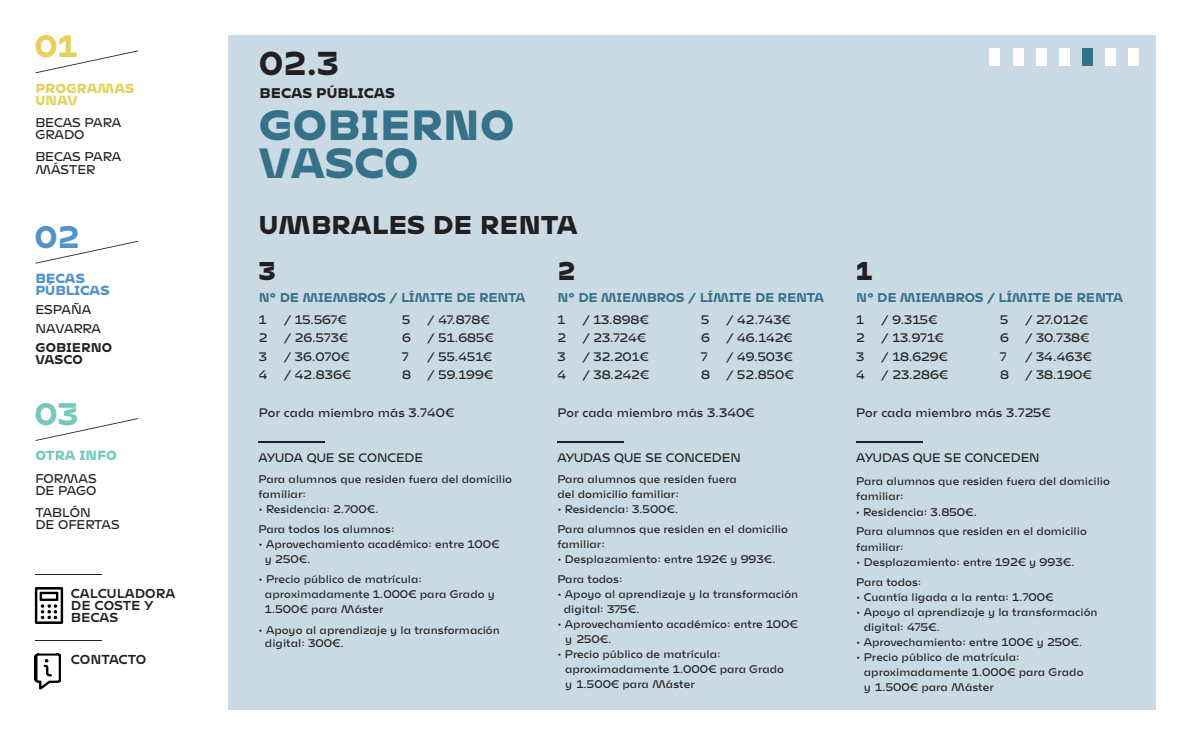
<style>
.page{position:relative;width:1191px;height:745px;background:#fff}
.page>*{position:absolute;margin:0;border:0;box-sizing:border-box;transform-origin:0 0}
.t1{font:900 41px/38.6px "Mohol";color:#357188}
.t2{font:700 32.5px "Mohol";color:#231f20}
.t3{font:700 30.62px "Mohol";color:#e7d05a}
.t4{font:700 30.62px "Mohol";color:#5293c9}
.t5{font:700 30.62px "Mohol";color:#75c9bc}
.t6{font:900 25px/45.1px "Mohol";color:#231f20}
.t7{font:900 13.62px "Mohol";color:#231f20}
.t8{font:100 12.88px/12.1px "Mohol";color:#231f20}
.t9{font:12.88px/12.1px "Mohol";color:#231f20}
.t10{font:900 12.88px/12.1px "Mohol";color:#e7d05a}
.t11{font:900 12.88px/12.1px "Mohol";color:#5293c9}
.t12{font:900 12.88px "Mohol";color:#75c9bc}
.t13{font:100 12.5px "Mohol";color:#231f20}
.t14{font:700 12.5px "Mohol";letter-spacing:-.02em;color:#357188}
.t15{font:700 12.5px/12.1px "Mohol";color:#231f20}
.t16{font:100 11.25px/15px "Mohol";color:#231f20}
</style>
<div class="page">
<div style="left:228px;top:35px;width:927px;height:674px;background:#cadae4"></div>
<svg style="left:35px;top:241px;width:103px;height:22px"></svg>
<svg style="left:36px;top:418px;width:102px;height:22px"></svg>
<svg style="left:35px;top:50px;width:103px;height:23px"></svg>
<hr style="left:35px;top:573px;width:67px;height:1px;background:#231f20">
<hr style="left:35px;top:639px;width:67px;height:1px;background:#231f20">
<img style="left:34px;top:587px;width:30px;height:36px">
<img style="left:35px;top:653px;width:26px;height:36px">
<img style="left:39px;top:657px;width:18px;height:21px">
<div style="left:1128px;top:49px;width:10px;height:17px;background:#fff"></div>
<div style="left:1105px;top:49px;width:10px;height:17px;background:#fff"></div>
<div style="left:1081px;top:49px;width:11px;height:17px;background:#357188"></div>
<div style="left:1058px;top:49px;width:11px;height:17px;background:#fff"></div>
<div style="left:1035px;top:49px;width:11px;height:17px;background:#fff"></div>
<div style="left:1012px;top:49px;width:11px;height:17px;background:#fff"></div>
<div style="left:989px;top:49px;width:11px;height:17px;background:#fff"></div>
<hr style="left:259px;top:440px;width:66px;height:2px;background:#231f20">
<hr style="left:557px;top:440px;width:67px;height:2px;background:#231f20">
<hr style="left:856px;top:440px;width:66px;height:2px;background:#231f20">
<h3 class="t3" style="left:35px;top:28px;width:44px">01</h3>
<p class="t10" style="left:35px;top:82px;width:101px">PROGRAMAS<br>UNAV</p>
<p class="t8" style="left:35px;top:118px;width:87px">BECAS PARA<br>GRADO</p>
<p class="t8" style="left:35px;top:152px;width:87px">BECAS PARA<br>MÁSTER</p>
<h3 class="t4" style="left:35px;top:218px;width:46px">02</h3>
<p class="t11" style="left:35px;top:272px;width:76px">BECAS<br>PÚBLICAS</p>
<p class="t8" style="left:35px;top:301px;width:67px;line-height:18.8px">ESPAÑA<br>NAVARRA</p>
<p class="t15" style="left:35px;top:341px;width:78px">GOBIERNO<br>VASCO</p>
<h3 class="t5" style="left:35px;top:395px;width:45px">03</h3>
<p class="t12" style="left:35px;top:447px;width:83px">OTRA INFO</p>
<p class="t8" style="left:35px;top:473px;width:63px">FORMAS<br>DE PAGO</p>
<p class="t8" style="left:35px;top:507px;width:86px">TABLÓN<br>DE OFERTAS</p>
<p class="t9" style="left:71px;top:587px;width:106px">CALCULADORA<br>DE COSTE Y<br>BECAS</p>
<p class="t9" style="left:71px;top:653px;width:77px">CONTACTO</p>
<h2 class="t2" style="left:259px;top:43px;width:82px">02.3</h2>
<p class="t7" style="left:260px;top:85px;width:137px">BECAS PÚBLICAS</p>
<h1 class="t1" style="left:259px;top:104px;width:257px">GOBIERNO<br>VASCO</h1>
<h3 class="t6" style="left:259px;top:202px;width:320px">UMBRALES DE RENTA<br>3</h3>
<h3 class="t6" style="left:557px;top:247px;width:19px">2</h3>
<p class="t14" style="left:259px;top:289px;width:268px">Nº DE MIEMBROS / LÍMITE DE RENTA</p>
<p class="t13" style="left:259px;top:315px;width:9px">1</p>
<p class="t13" style="left:284px;top:315px;width:64px">/ 15.567€</p>
<p class="t13" style="left:259px;top:333px;width:10px">2</p>
<p class="t13" style="left:284px;top:333px;width:66px">/ 26.573€</p>
<p class="t13" style="left:259px;top:352px;width:10px">3</p>
<p class="t13" style="left:284px;top:352px;width:68px">/ 36.070€</p>
<p class="t13" style="left:259px;top:370px;width:10px">4</p>
<p class="t13" style="left:284px;top:370px;width:69px">/ 42.836€</p>
<p class="t13" style="left:402px;top:315px;width:10px">5</p>
<p class="t13" style="left:427px;top:315px;width:64px">/ 47.878€</p>
<p class="t13" style="left:402px;top:333px;width:10px">6</p>
<p class="t13" style="left:427px;top:333px;width:68px">/ 51.685€</p>
<p class="t13" style="left:402px;top:352px;width:8px">7</p>
<p class="t13" style="left:427px;top:352px;width:66px">/ 55.451€</p>
<p class="t13" style="left:402px;top:370px;width:11px">8</p>
<p class="t13" style="left:427px;top:370px;width:67px">/ 59.199€</p>
<p class="t13" style="left:259px;top:408px;width:197px">Por cada miembro más 3.740€</p>
<p class="t13" style="left:258px;top:453px;width:166px">AYUDA QUE SE CONCEDE</p>
<p class="t16" style="left:258px;top:472px;width:255px">Para alumnos que residen fuera del domicilio familiar:</p>
<p class="t16" style="left:258px;top:499px;width:137px;line-height:20.4px">• Residencia: 2.700€.<br>Para todos los alumnos:</p>
<p class="t16" style="left:265px;top:537px;width:236px;text-indent:-6px">• Aprovechamiento académico: entre 100€ y 250€.</p>
<p class="t16" style="left:265px;top:572px;width:231px;text-indent:-6px">• Precio público de matrícula: aproximadamente 1.000€ para Grado y<br>1.500€ para Máster</p>
<p class="t16" style="left:265px;top:623px;width:236px;line-height:13.5px;text-indent:-6px">• Apoyo al aprendizaje y la transformación digital: 300€.</p>
<p class="t14" style="left:557px;top:289px;width:268px">Nº DE MIEMBROS / LÍMITE DE RENTA</p>
<p class="t13" style="left:557px;top:315px;width:9px">1</p>
<p class="t13" style="left:582px;top:315px;width:68px">/ 13.898€</p>
<p class="t13" style="left:557px;top:333px;width:10px">2</p>
<p class="t13" style="left:582px;top:333px;width:65px">/ 23.724€</p>
<p class="t13" style="left:557px;top:352px;width:10px">3</p>
<p class="t13" style="left:582px;top:352px;width:68px">/ 32.201€</p>
<p class="t13" style="left:557px;top:370px;width:10px">4</p>
<p class="t13" style="left:582px;top:370px;width:68px">/ 38.242€</p>
<p class="t13" style="left:701px;top:315px;width:10px">5</p>
<p class="t13" style="left:726px;top:315px;width:66px">/ 42.743€</p>
<p class="t13" style="left:701px;top:333px;width:10px">6</p>
<p class="t13" style="left:726px;top:333px;width:68px">/ 46.142€</p>
<p class="t13" style="left:701px;top:352px;width:8px">7</p>
<p class="t13" style="left:726px;top:352px;width:68px">/ 49.503€</p>
<p class="t13" style="left:701px;top:370px;width:11px">8</p>
<p class="t13" style="left:726px;top:370px;width:69px">/ 52.850€</p>
<p class="t13" style="left:557px;top:408px;width:199px">Por cada miembro más 3.340€</p>
<p class="t13" style="left:557px;top:453px;width:185px">AYUDAS QUE SE CONCEDEN</p>
<p class="t16" style="left:557px;top:472px;width:181px">Para alumnos que residen fuera del domicilio familiar:</p>
<p class="t16" style="left:557px;top:499px;width:232px;line-height:20.4px">• Residencia: 3.500€.<br>Para alumnos que residen en el domicilio</p>
<p class="t16" style="left:557px;top:537px;width:49px">familiar:</p>
<p class="t16" style="left:557px;top:549px;width:220px;line-height:20.4px">• Desplazamiento: entre 192€ y 993€.<br>Para todos:</p>
<p class="t16" style="left:564px;top:587px;width:236px;text-indent:-6px">• Apoyo al aprendizaje y la transformación digital: 375€.</p>
<p class="t16" style="left:565px;top:617px;width:234px;text-indent:-8px">• Aprovechamiento académico: entre 100€ y 250€.</p>
<p class="t16" style="left:565px;top:647px;width:220px;text-indent:-8px">• Precio público de matrícula: aproximadamente 1.000€ para Grado y 1.500€ para Máster</p>
<h3 class="t6" style="left:856px;top:247px;width:18px">1</h3>
<p class="t14" style="left:856px;top:289px;width:268px">Nº DE MIEMBROS / LÍMITE DE RENTA</p>
<p class="t13" style="left:856px;top:315px;width:9px">1</p>
<p class="t13" style="left:881px;top:315px;width:58px">/ 9.315€</p>
<p class="t13" style="left:856px;top:333px;width:10px">2</p>
<p class="t13" style="left:881px;top:333px;width:64px">/ 13.971€</p>
<p class="t13" style="left:856px;top:352px;width:10px">3</p>
<p class="t13" style="left:881px;top:352px;width:68px">/ 18.629€</p>
<p class="t13" style="left:856px;top:370px;width:10px">4</p>
<p class="t13" style="left:881px;top:370px;width:68px">/ 23.286€</p>
<p class="t13" style="left:1000px;top:315px;width:10px">5</p>
<p class="t13" style="left:1025px;top:315px;width:64px">/ 27.012€</p>
<p class="t13" style="left:1000px;top:333px;width:10px">6</p>
<p class="t13" style="left:1025px;top:333px;width:66px">/ 30.738€</p>
<p class="t13" style="left:1000px;top:352px;width:8px">7</p>
<p class="t13" style="left:1025px;top:352px;width:68px">/ 34.463€</p>
<p class="t13" style="left:1000px;top:370px;width:11px">8</p>
<p class="t13" style="left:1025px;top:370px;width:68px">/ 38.190€</p>
<p class="t13" style="left:856px;top:408px;width:196px">Por cada miembro más 3.725€</p>
<p class="t13" style="left:856px;top:453px;width:185px">AYUDAS QUE SE CONCEDEN</p>
<p class="t16" style="left:856px;top:474px;width:255px">Para alumnos que residen fuera del domicilio familiar:</p>
<p class="t16" style="left:855px;top:502px;width:233px;line-height:19.9px">• Residencia: 3.850€.<br>Para alumnos que residen en el domicilio</p>
<p class="t16" style="left:856px;top:540px;width:49px">familiar:</p>
<p class="t16" style="left:856px;top:552px;width:220px;line-height:20.4px">• Desplazamiento: entre 192€ y 993€.<br>Para todos:</p>
<p class="t16" style="left:856px;top:590px;width:199px">• Cuantía ligada a la renta: 1.700€</p>
<p class="t16" style="left:864px;top:605px;width:235px;text-indent:-8px">• Apoyo al aprendizaje y la transformación digital: 475€.</p>
<p class="t16" style="left:856px;top:635px;width:228px">• Aprovechamiento: entre 100€ y 250€.</p>
<p class="t16" style="left:864px;top:650px;width:221px;text-indent:-8px">• Precio público de matrícula: aproximadamente 1.000€ para Grado y 1.500€ para Máster</p>
</div>
